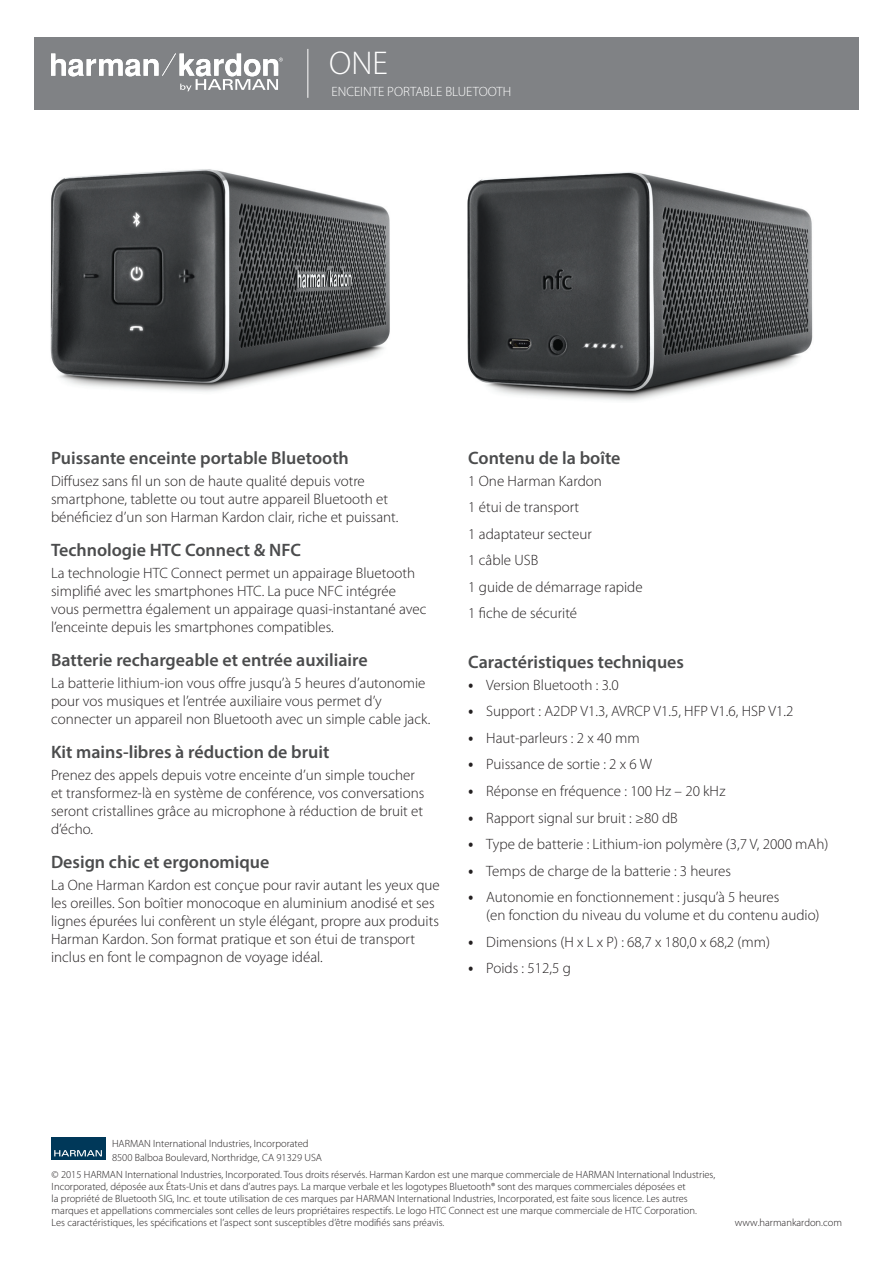
<style>
.page{position:relative;width:893px;height:1263px;background:#fff}
.page>*{position:absolute;margin:0;border:0;box-sizing:border-box;transform-origin:0 0}
.t1{font:300 33px "Myriad Pro";color:#fff}
.t2{font:600 18px "Myriad Pro";color:#4b4c4d}
.t3{font:300 15px/18px "Myriad Pro";color:#231f20}
.t4{font:300 13.5px "Myriad Pro";color:#fff}
.t5{font:300 10.5px/12px "Myriad Pro";color:#231f20}
.s1{font-family:"Helvetica Neue LT Std";font-weight:400;font-stretch:condensed;font-size:12px}
</style>
<div class="page">
<div style="left:34px;top:37px;width:825px;height:72px;background:#808285"></div>
<svg style="left:51px;top:53px;width:232px;height:38px"></svg>
<hr style="left:307px;top:49px;width:1px;height:49px;background:#fff">
<div style="left:51px;top:1137px;width:54px;height:22px;background:#003859"></div>
<svg style="left:54px;top:1150px;width:48px;height:6px"></svg>
<img style="left:50px;top:169px;width:340px;height:223px">
<img style="left:467px;top:172px;width:346px;height:229px">
<h1 class="t1" style="left:329px;top:45px;width:60px">ONE</h1>
<p class="t4" style="left:331px;top:84px;width:181px">ENCEINTE PORTABLE BLUETOOTH</p>
<p class="t2" style="left:51px;top:446px;width:299px">Puissante enceinte portable Bluetooth</p>
<p class="t3" style="left:51px;top:472px;width:349px">Diffusez sans fil un son de haute qualité depuis votre smartphone, tablette ou tout autre appareil Bluetooth et bénéficiez d’un son Harman Kardon clair, riche et puissant.</p>
<p class="t2" style="left:51px;top:538px;width:252px">Technologie HTC Connect &amp; NFC</p>
<p class="t3" style="left:51px;top:564px;width:377px">La technologie HTC Connect permet un appairage Bluetooth simplifié avec les smartphones HTC. La puce NFC intégrée vous permettra également un appairage quasi-instantané avec l’enceinte depuis les smartphones compatibles.</p>
<p class="t2" style="left:51px;top:648px;width:318px">Batterie rechargeable et entrée auxiliaire</p>
<p class="t3" style="left:51px;top:674px;width:381px">La batterie lithium-ion vous offre jusqu’à 5 heures d’autonomie pour vos musiques et l’entrée auxiliaire vous permet d’y connecter un appareil non Bluetooth avec un simple cable jack.</p>
<p class="t2" style="left:51px;top:740px;width:280px">Kit mains-libres à réduction de bruit</p>
<p class="t3" style="left:51px;top:766px;width:375px">Prenez des appels depuis votre enceinte d’un simple toucher et transformez-là en système de conférence, vos conversations seront cristallines grâce au microphone à réduction de bruit et d’écho.</p>
<p class="t2" style="left:51px;top:850px;width:220px">Design chic et ergonomique</p>
<p class="t3" style="left:51px;top:876px;width:390px">La One Harman Kardon est conçue pour ravir autant les yeux que les oreilles. Son boîtier monocoque en aluminium anodisé et ses lignes épurées lui confèrent un style élégant, propre aux produits Harman Kardon. Son format pratique et son étui de transport inclus en font le compagnon de voyage idéal.</p>
<p class="t2" style="left:468px;top:446px;width:154px">Contenu de la boîte</p>
<p class="t3" style="left:468px;top:468px;width:176px;line-height:26.5px">1 One Harman Kardon<br>1 étui de transport<br>1 adaptateur secteur<br>1 câble USB<br>1 guide de démarrage rapide<br>1 fiche de sécurité</p>
<p class="t2" style="left:468px;top:651px;width:217px">Caractéristiques techniques</p>
<p class="t3" style="left:468px;top:676px;width:152px"><span class="s1">•</span> Version Bluetooth : 3.0</p>
<p class="t3" style="left:468px;top:703px;width:326px"><span class="s1">•</span> Support : A2DP V1.3, AVRCP V1.5, HFP V1.6, HSP V1.2</p>
<p class="t3" style="left:468px;top:729px;width:173px"><span class="s1">•</span> Haut-parleurs : 2 x 40 mm</p>
<p class="t3" style="left:468px;top:756px;width:185px"><span class="s1">•</span> Puissance de sortie : 2 x 6 W</p>
<p class="t3" style="left:468px;top:782px;width:259px"><span class="s1">•</span> Réponse en fréquence : 100 Hz – 20 kHz</p>
<p class="t3" style="left:468px;top:809px;width:211px"><span class="s1">•</span> Rapport signal sur bruit : ≥80 dB</p>
<p class="t3" style="left:468px;top:835px;width:362px"><span class="s1">•</span> Type de batterie : Lithium-ion polymère (3,7 V, 2000 mAh)</p>
<p class="t3" style="left:468px;top:862px;width:264px"><span class="s1">•</span> Temps de charge de la batterie : 3 heures</p>
<p class="t3" style="left:486px;top:888px;width:335px;text-indent:-18px"><span class="s1">•</span> Autonomie en fonctionnement : jusqu’à 5 heures<br>(en fonction du niveau du volume et du contenu audio)</p>
<p class="t3" style="left:468px;top:933px;width:303px"><span class="s1">•</span> Dimensions (H x L x P) : 68,7 x 180,0 x 68,2 (mm)</p>
<p class="t3" style="left:468px;top:959px;width:104px"><span class="s1">•</span> Poids : 512,5 g</p>
<p class="t5" style="left:112px;top:1137px;width:211px;line-height:13.5px">HARMAN International Industries, Incorporated<br>8500 Balboa Boulevard, Northridge, CA 91329 USA</p>
<p class="t5" style="left:52px;top:1168px;width:665px">© 2015 HARMAN International Industries, Incorporated. Tous droits réservés. Harman Kardon est une marque commerciale de HARMAN International Industries, Incorporated, déposée aux États-Unis et dans d’autres pays. La marque verbale et les logotypes Bluetooth® sont des marques commerciales déposées et<br>la propriété de Bluetooth SIG, Inc. et toute utilisation de ces marques par HARMAN International Industries, Incorporated, est faite sous licence. Les autres marques et appellations commerciales sont celles de leurs propriétaires respectifs. Le logo HTC Connect est une marque commerciale de HTC Corporation.<br>Les caractéristiques, les spécifications et l’aspect sont susceptibles d’être modifiés sans préavis.</p>
<p class="t5" style="left:735px;top:1217px;width:108px">www.harmankardon.com</p>
</div>
